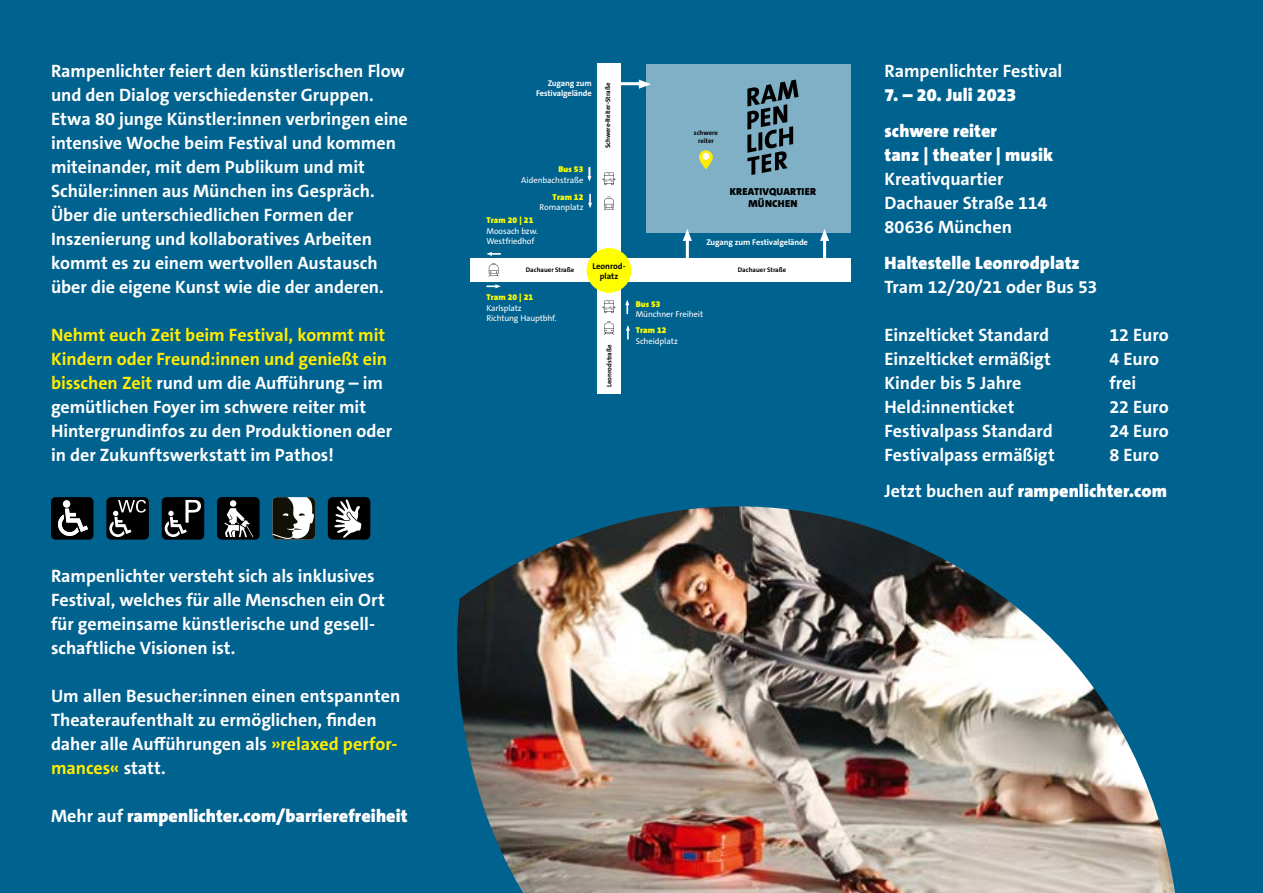
<style>
.page{position:relative;width:1263px;height:893px;background:#00628f}
.page>*{position:absolute;margin:0;border:0;box-sizing:border-box;transform-origin:0 0}
.t1{font:700 18px/24px "The Sans C5";letter-spacing:-.005em;color:#fff}
.t2{font:900 18px/36px "The Sans C5";letter-spacing:.005em;color:#fff}
.t3{font:900 10.2px/11.9px "The Sans C5";letter-spacing:.025em;color:#000;text-align:center}
.t4{font:8.55px/10.4px "The Sans C5";letter-spacing:-.015em;color:#fff}
.t5{font:900 8.55px "The Sans C5";letter-spacing:.01em;color:#ff0}
.t6{font:700 8.55px/10.2px "The Sans C5";color:#000;text-align:center}
.t7{font:700 8.4px/10.1px "The Sans C5";letter-spacing:-.015em;color:#fff;text-align:right}
.t8{font:700 6.75px/8.1px "The Sans C5";color:#000;text-align:center}
.s1{color:#ffed00}
.s2{font-weight:700}
.s3{font-weight:900}
</style>
<div class="page">
<img style="left:457px;top:506px;width:718px;height:387px">
<div style="left:51px;top:497px;width:42px;height:43px;background:#000;border-radius:5px"></div>
<svg style="left:58px;top:500px;width:30px;height:36px"></svg>
<svg style="left:106px;top:497px;width:43px;height:43px;background:#292c2e"></svg>
<svg style="left:162px;top:497px;width:42px;height:43px;background:#2e3031"></svg>
<div style="left:217px;top:497px;width:43px;height:43px;background:#000;border-radius:5px"></div>
<svg style="left:224px;top:500px;width:29px;height:37px"></svg>
<svg style="left:272px;top:497px;width:43px;height:43px;background:#71736d"></svg>
<svg style="left:328px;top:497px;width:42px;height:43px;background:#434546"></svg>
<div style="left:646px;top:64px;width:205px;height:169px;background:#7fb0c6"></div>
<hr style="left:823px;top:234px;width:3px;height:41px;background:#fff">
<svg style="left:820px;top:229px;width:9px;height:12px"></svg>
<hr style="left:686px;top:234px;width:3px;height:41px;background:#fff">
<svg style="left:683px;top:229px;width:9px;height:12px"></svg>
<hr style="left:604px;top:82px;width:40px;height:3px;background:#fff">
<div style="left:597px;top:64px;width:23px;height:330px;background:#fff"></div>
<div style="left:470px;top:259px;width:381px;height:23px;background:#fff"></div>
<svg style="left:639px;top:80px;width:12px;height:9px"></svg>
<div style="left:586px;top:248px;width:45px;height:45px;background:#ff0;border-radius:50%"></div>
<svg style="left:747px;top:80px;width:51px;height:95px"></svg>
<svg style="left:486px;top:252px;width:15px;height:4px"></svg>
<svg style="left:587px;top:167px;width:4px;height:15px"></svg>
<svg style="left:588px;top:194px;width:4px;height:14px"></svg>
<svg style="left:486px;top:284px;width:15px;height:4px"></svg>
<svg style="left:603px;top:173px;width:12px;height:12px"></svg>
<svg style="left:603px;top:301px;width:12px;height:12px"></svg>
<svg style="left:604px;top:197px;width:10px;height:13px"></svg>
<svg style="left:604px;top:321px;width:10px;height:14px"></svg>
<svg style="left:489px;top:263px;width:10px;height:14px"></svg>
<svg style="left:626px;top:325px;width:4px;height:14px"></svg>
<svg style="left:625px;top:300px;width:4px;height:14px"></svg>
<svg style="left:699px;top:150px;width:14px;height:19px"></svg>
<div style="left:702px;top:153px;width:7px;height:7px;background:#fff;border-radius:50%"></div>
<p class="t1" style="left:51px;top:59px;width:358px">Rampenlichter feiert den künstlerischen Flow und den Dialog verschiedenster Gruppen.<br>Etwa 80 junge Künstler:innen verbringen eine intensive Woche beim Festival und kommen miteinander, mit dem Publikum und mit Schüler:innen aus München ins Gespräch.<br>Über die unterschiedlichen Formen der Inszenierung und kollaboratives Arbeiten kommt es zu einem wertvollen Austausch über die eigene Kunst wie die der anderen.</p>
<p class="t1" style="left:51px;top:323px;width:343px"><span class="s1">Nehmt euch Zeit beim Festival, kommt mit Kindern oder Freund:innen und genießt ein bisschen Zeit</span> rund um die Aufführung – im gemütlichen Foyer im schwere reiter mit Hintergrundinfos zu den Produktionen oder in der Zukunftswerkstatt im Pathos!</p>
<p class="t1" style="left:51px;top:564px;width:335px">Rampenlichter versteht sich als inklusives Festival, welches für alle Menschen ein Ort für gemeinsame künstlerische und gesell&shy;schaftliche Visionen ist.</p>
<p class="t1" style="left:51px;top:684px;width:351px">Um allen Besucher:innen einen entspannten Theateraufenthalt zu ermöglichen, finden daher alle Aufführungen als <span class="s1">»relaxed perfor&shy;mances«</span> statt.</p>
<p class="t2" style="left:51px;top:798px;width:358px"><span class="s2">Mehr auf</span> rampenlichter.com/barrierefreiheit</p>
<p class="t7" style="left:536px;top:78px;width:57px">Zugang zum<br>Festivalgelände</p>
<p class="t8" style="left:604px;top:148px;width:67px;rotate:-90deg">Schwere-Reiter-Straße</p>
<p class="t5" style="left:558px;top:164px;width:27px">Bus 53</p>
<p class="t4" style="left:521px;top:175px;width:64px">Aidenbachstraße</p>
<p class="t5" style="left:553px;top:191px;width:32px">Tram 12</p>
<p class="t4" style="left:539px;top:202px;width:46px">Romanplatz</p>
<p class="t5" style="left:486px;top:215px;width:49px">Tram 20 | 21</p>
<p class="t4" style="left:486px;top:226px;width:53px">Moosach bzw.<br>Westfriedhof</p>
<p class="t8" style="left:694px;top:129px;width:26px">schwere reiter</p>
<p class="t3" style="left:730px;top:185px;width:88px">KREATIVQUARTIER<br>MÜNCHEN</p>
<p class="t7" style="left:706px;top:238px;width:103px">Zugang zum Festivalgelände</p>
<p class="t6" style="left:592px;top:261px;width:34px">Leonrod&shy;platz</p>
<p class="t8" style="left:526px;top:265px;width:50px">Dachauer Straße</p>
<p class="t8" style="left:738px;top:265px;width:50px">Dachauer Straße</p>
<p class="t5" style="left:486px;top:292px;width:48px">Tram 20 | 21</p>
<p class="t4" style="left:486px;top:303px;width:72px">Karlsplatz<br>Richtung Hauptbhf.</p>
<p class="t8" style="left:605px;top:387px;width:44px;rotate:-90deg">Leonrodstraße</p>
<p class="t5" style="left:636px;top:298px;width:26px">Bus 53</p>
<p class="t4" style="left:636px;top:309px;width:69px">Münchner Freiheit</p>
<p class="t5" style="left:636px;top:325px;width:32px">Tram 12</p>
<p class="t4" style="left:636px;top:336px;width:44px">Scheidplatz</p>
<p class="t1" style="left:884px;top:59px;width:179px">Rampenlichter Festival</p>
<p class="t2" style="left:884px;top:77px;width:133px">7. – 20. Juli 2023 schwere reiter</p>
<p class="t2" style="left:884px;top:137px;width:170px">tanz | theater | musik</p>
<p class="t1" style="left:884px;top:167px;width:164px">Kreativquartier<br>Dachauer Straße 114<br>80636 München</p>
<p class="t2" style="left:884px;top:245px;width:197px">Haltestelle Leonrodplatz</p>
<p class="t1" style="left:884px;top:275px;width:214px">Tram 12/20/21 oder Bus 53</p>
<p class="t1" style="left:884px;top:323px;width:166px">Einzelticket Standard</p>
<p class="t1" style="left:1109px;top:323px;width:61px">12 Euro</p>
<p class="t1" style="left:884px;top:347px;width:168px">Einzelticket ermäßigt</p>
<p class="t1" style="left:1109px;top:347px;width:51px">4 Euro</p>
<p class="t1" style="left:884px;top:371px;width:139px">Kinder bis 5 Jahre</p>
<p class="t1" style="left:1109px;top:371px;width:28px">frei</p>
<p class="t1" style="left:884px;top:395px;width:131px">Held:innenticket</p>
<p class="t1" style="left:1109px;top:395px;width:61px">22 Euro</p>
<p class="t1" style="left:884px;top:419px;width:170px">Festivalpass Standard</p>
<p class="t1" style="left:1109px;top:419px;width:61px">24 Euro</p>
<p class="t1" style="left:884px;top:443px;width:172px">Festivalpass ermäßigt</p>
<p class="t1" style="left:884px;top:437px;width:284px;line-height:36px;text-indent:225px">8 Euro<br>Jetzt buchen auf <span class="s3">rampenlichter.com</span></p>
</div>
